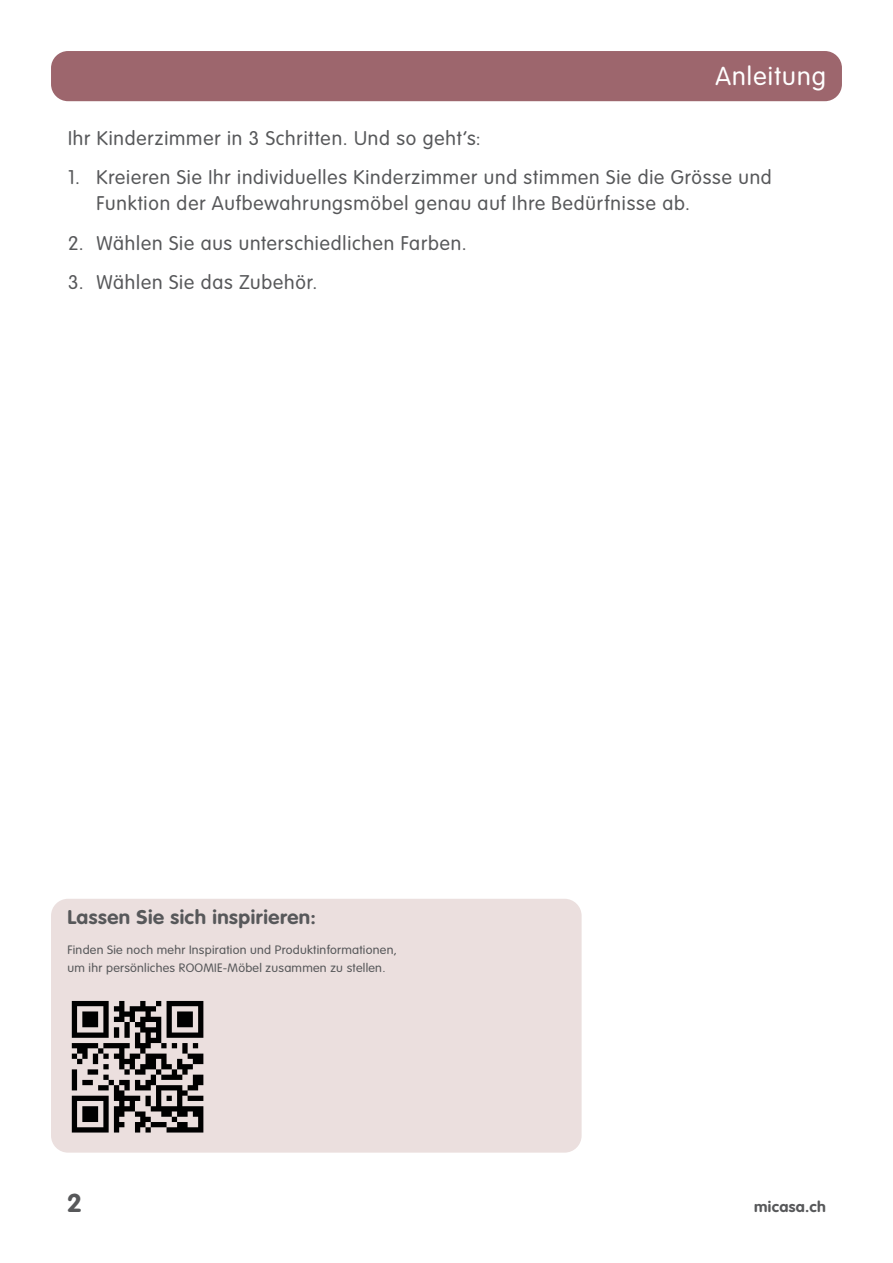
<style>
.page{position:relative;width:893px;height:1263px;background:#fff}
.page>*{position:absolute;margin:0;border:0;box-sizing:border-box;transform-origin:0 0}
.t1{font:300 25.5px "VAG Rounded Std";letter-spacing:.045em;color:#fff}
.t2{font:700 25.5px "VAG Rounded Std";color:#57585a;scale:1.05 1}
.t3{font:300 19.5px/25.5px "VAG Rounded Std";letter-spacing:.045em;color:#57585a}
.t4{font:700 19.5px "VAG Rounded Std";letter-spacing:.025em;color:#57585a;scale:1.05 1}
.t5{font:700 15px "VAG Rounded Std";letter-spacing:.02em;color:#57585a;scale:1.05 1}
.t6{font:300 12px/18px "VAG Rounded Std";letter-spacing:.02em;color:#57585a;scale:1.05 1}
</style>
<div class="page">
<div style="left:51px;top:899px;width:531px;height:253px;background:#ebdfde;border-radius:17px"></div>
<div style="left:51px;top:51px;width:791px;height:50px;background:#9d666d;border-radius:17px"></div>
<svg style="left:71px;top:1000px;width:133px;height:133px"></svg>
<svg style="left:72px;top:1001px;width:131px;height:131px"></svg>
<h1 class="t1" style="left:715px;top:62px;width:112px">Anleitung</h1>
<p class="t3" style="left:68px;top:126px;width:414px">Ihr Kinderzimmer in 3 Schritten. Und so geht‘s:</p>
<p class="t3" style="left:97px;top:165px;width:677px;text-indent:-29px">1. Kreieren Sie Ihr individuelles Kinderzimmer und stimmen Sie die Grösse und<br>Funktion der Aufbewahrungsmöbel genau auf Ihre Bedürfnisse ab.</p>
<p class="t3" style="left:68px;top:231px;width:400px">2. Wählen Sie aus unterschiedlichen Farben.</p>
<p class="t3" style="left:68px;top:270px;width:251px">3. Wählen Sie das Zubehör.</p>
<p class="t4" style="left:67px;top:906px;width:238px">Lassen Sie sich inspirieren:</p>
<p class="t6" style="left:67px;top:941px;width:315px">Finden Sie noch mehr Inspiration und Produktinformationen, um ihr persönliches ROOMIE-Möbel zusammen zu stellen.</p>
<h1 class="t2" style="left:67px;top:1188px;width:16px">2</h1>
<p class="t5" style="left:754px;top:1198px;width:70px">micasa.ch</p>
</div>
